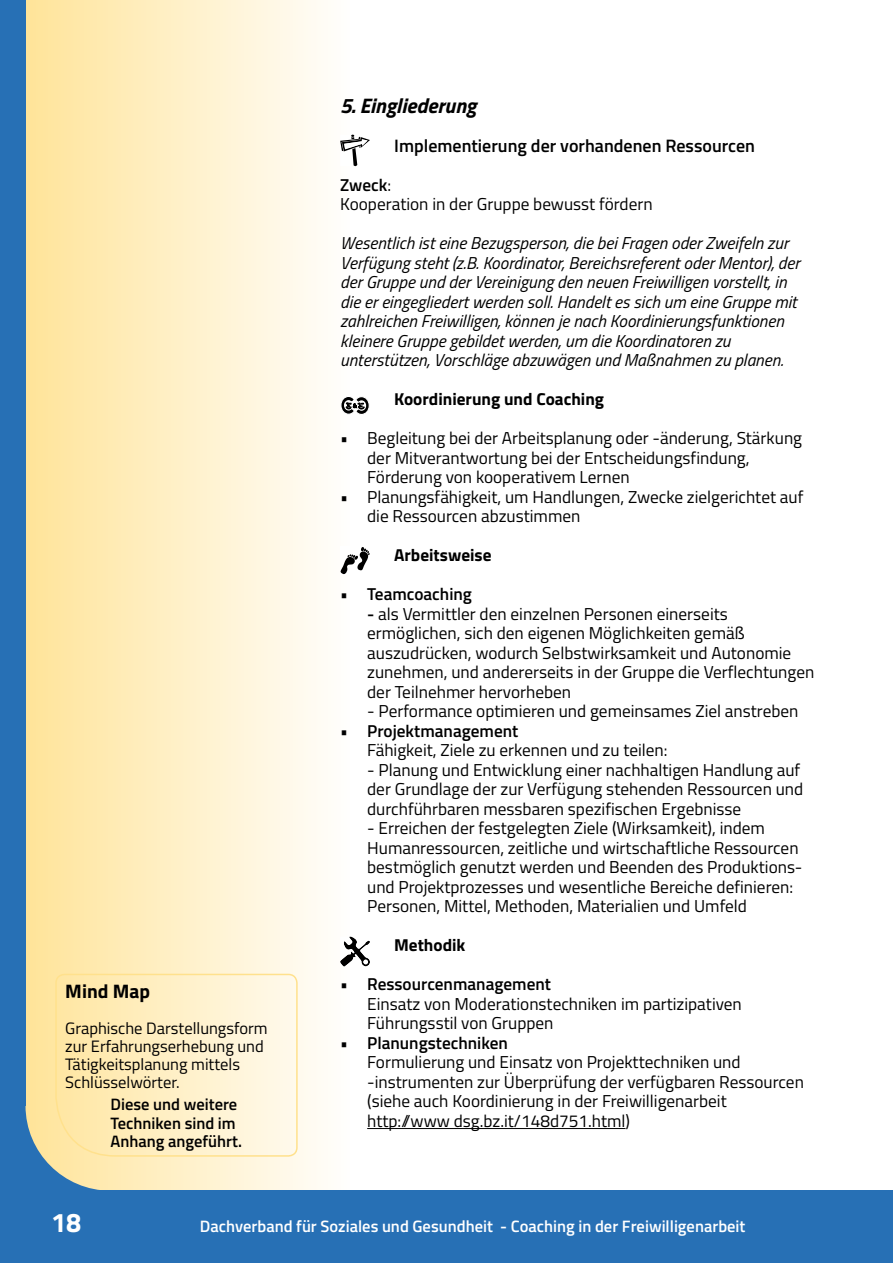
<style>
.page{position:relative;width:893px;height:1263px;background:#fff}
.page>*{position:absolute;margin:0;border:0;box-sizing:border-box;transform-origin:0 0}
.t1{font:700 27px "Titillium";color:#fff}
.t2{font:italic 700 21px "Titillium";color:#000}
.t3{font:700 19.5px "Titillium";color:#000}
.t4{font:600 18px "Titillium";color:#000}
.t5{font:17.25px/19.5px "Titillium";color:#000}
.t6{font:italic 17.25px/19.5px "Titillium";color:#000}
.t7{font:600 17.25px "Titillium";color:#000}
.t8{font:700 17.25px "Titillium";color:#000}
.t9{font:16.5px/18.1px "Titillium";color:#000}
.t10{font:600 16.5px "Titillium";color:#fff}
.t11{font:600 16.5px/18.1px "Titillium";color:#000}
.s1{font-weight:600}
</style>
<div class="page">
<div style="left:0;top:0;width:350px;height:1263px;background:linear-gradient(to right,#ffe291,#fffefd)"></div>
<div style="left:0;top:0;width:26px;height:1106px;background:#2770b5"></div>
<div style="left:0;top:1191px;width:893px;height:72px;background:#2770b5"></div>
<hr style="left:367px;top:1128px;width:258px;height:1px;background:#000">
<svg style="left:340px;top:135px;width:30px;height:31px"></svg>
<svg style="left:340px;top:396px;width:30px;height:19px"></svg>
<svg style="left:340px;top:547px;width:30px;height:28px"></svg>
<svg style="left:340px;top:937px;width:30px;height:29px"></svg>
<svg style="left:0;top:973px;width:298px;height:218px;background:#e6e0c0"></svg>
<p class="t3" style="left:65px;top:976px;width:86px">Mind Map</p>
<p class="t9" style="left:65px;top:1018px;width:204px">Graphische Darstellungsform zur Erfahrungserhebung und<br>Tätigkeitsplanung mittels<br>Schlüsselwörter.</p>
<p class="t11" style="left:111px;top:1095px;width:133px">Diese und weitere<br>Techniken sind im<br>Anhang angeführt.</p>
<p class="t2" style="left:340px;top:89px;width:138px">5. Eingliederung</p>
<p class="t4" style="left:394px;top:132px;width:362px">Implementierung der vorhandenen Ressourcen</p>
<p class="t5" style="left:340px;top:174px;width:314px"><span class="s1">Zweck</span>:<br>Kooperation in der Gruppe bewusst fördern</p>
<p class="t6" style="left:340px;top:232px;width:461px">Wesentlich ist eine Bezugsperson, die bei Fragen oder Zweifeln zur Verfügung steht (z.B. Koordinator, Bereichsreferent oder Mentor), der der Gruppe und der Vereinigung den neuen Freiwilligen vorstellt, in die er eingegliedert werden soll. Handelt es sich um eine Gruppe mit zahlreichen Freiwilligen, können je nach Koordinierungsfunktionen kleinere Gruppe gebildet werden, um die Koordinatoren zu unterstützen, Vorschläge abzuwägen und Maßnahmen zu planen.</p>
<p class="t8" style="left:394px;top:386px;width:211px">Koordinierung und Coaching</p>
<p class="t5" style="left:367px;top:427px;width:436px;text-indent:-27px">• Begleitung bei der Arbeitsplanung oder -änderung, Stärkung der Mitverantwortung bei der Entscheidungsfindung,<br>Förderung von kooperativem Lernen</p>
<p class="t5" style="left:367px;top:486px;width:438px;text-indent:-27px">• Planungsfähigkeit, um Handlungen, Zwecke zielgerichtet auf die Ressourcen abzustimmen</p>
<p class="t8" style="left:394px;top:542px;width:99px">Arbeitsweise</p>
<p class="t7" style="left:340px;top:581px;width:133px">• Teamcoaching</p>
<p class="t5" style="left:367px;top:603px;width:449px"><span class="s1">-</span> als Vermittler den einzelnen Personen einerseits ermöglichen, sich den eigenen Möglichkeiten gemäß auszudrücken, wodurch Selbstwirksamkeit und Autonomie zunehmen, und andererseits in der Gruppe die Verflechtungen der Teilnehmer hervorheben</p>
<p class="t5" style="left:367px;top:700px;width:433px">- Performance optimieren und gemeinsames Ziel anstreben</p>
<p class="t7" style="left:340px;top:717px;width:180px">• Projektmanagement</p>
<p class="t5" style="left:367px;top:739px;width:302px">Fähigkeit, Ziele zu erkennen und zu teilen:</p>
<p class="t5" style="left:367px;top:759px;width:438px">- Planung und Entwicklung einer nachhaltigen Handlung auf der Grundlage der zur Verfügung stehenden Ressourcen und durchführbaren messbaren spezifischen Ergebnisse</p>
<p class="t5" style="left:367px;top:817px;width:437px">- Erreichen der festgelegten Ziele (Wirksamkeit), indem Humanressourcen, zeitliche und wirtschaftliche Ressourcen bestmöglich genutzt werden und Beenden des Produktions&shy;und Projektprozesses und wesentliche Bereiche definieren:<br>Personen, Mittel, Methoden, Materialien und Umfeld</p>
<p class="t8" style="left:394px;top:932px;width:73px">Methodik</p>
<p class="t7" style="left:340px;top:971px;width:212px">• Ressourcenmanagement</p>
<p class="t5" style="left:367px;top:993px;width:376px">Einsatz von Moderationstechniken im partizipativen<br>Führungsstil von Gruppen</p>
<p class="t7" style="left:340px;top:1029px;width:169px">• Planungstechniken</p>
<p class="t5" style="left:367px;top:1051px;width:438px">Formulierung und Einsatz von Projekttechniken und -instrumenten zur Überprüfung der verfügbaren Ressourcen (siehe auch Koordinierung in der Freiwilligenarbeit http://www dsg.bz.it/148d751.html)</p>
<h1 class="t1" style="left:51px;top:1202px;width:32px">18</h1>
<p class="t10" style="left:200px;top:1214px;width:547px">Dachverband für Soziales und Gesundheit - Coaching in der Freiwilligenarbeit</p>
</div>
